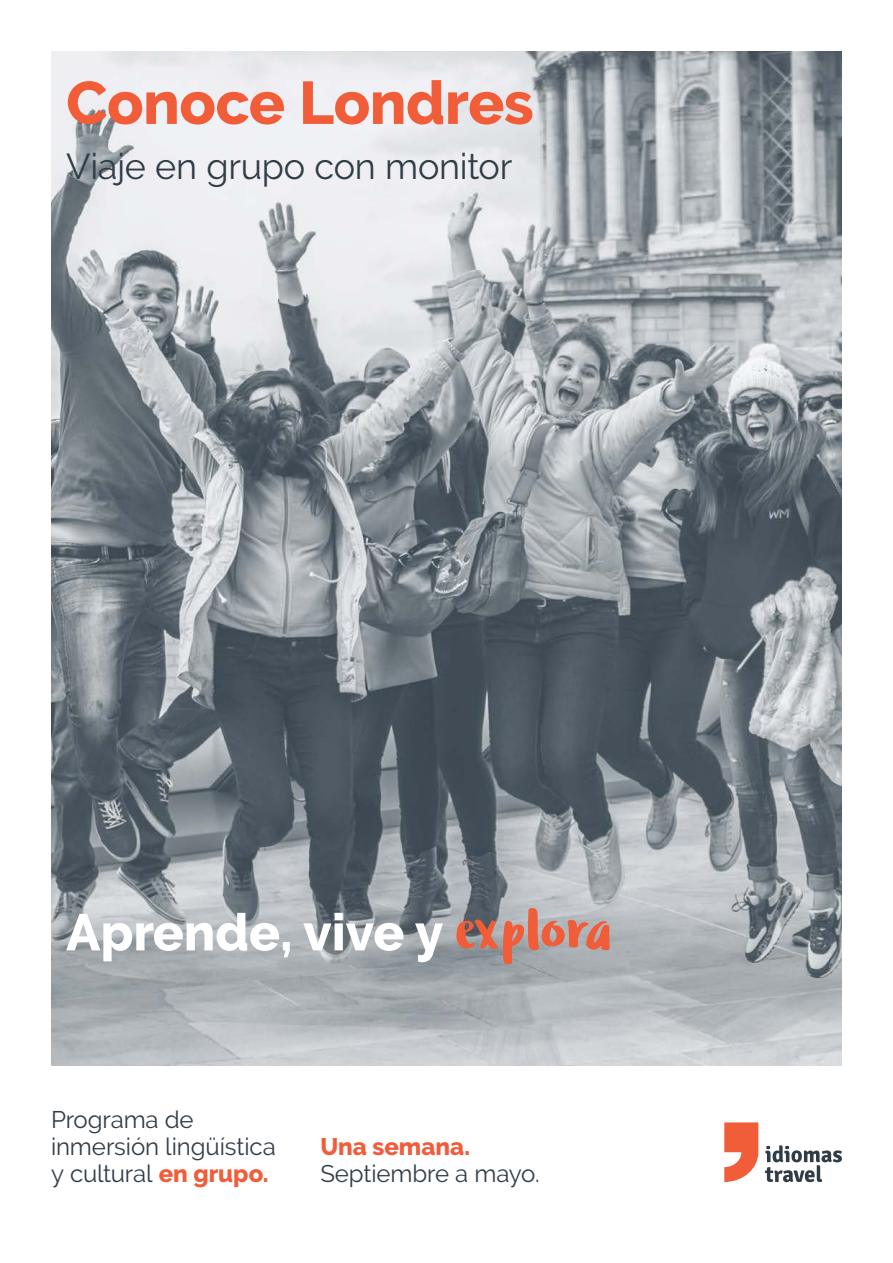
<style>
.page{position:relative;width:893px;height:1263px;background:#fff}
.page>*{position:absolute;margin:0;border:0;box-sizing:border-box;transform-origin:0 0}
.parrafo{font:800 60px "Raleway";letter-spacing:-.01em;color:#f15c39}
.parrafo-2{font:36px "Raleway";letter-spacing:-.005em;color:#303d47}
.parrafo-3{font:24px/27px "Raleway";letter-spacing:-.005em;color:#303d47}
.s1{font-weight:800;color:#f15c39}
</style>
<div class="page">
<img style="left:51px;top:51px;width:791px;height:1014px">
<svg style="left:765px;top:1145px;width:77px;height:37px"></svg>
<svg style="left:724px;top:1122px;width:34px;height:60px"></svg>
<svg style="left:66px;top:913px;width:224px;height:48px"></svg>
<svg style="left:303px;top:913px;width:100px;height:38px"></svg>
<svg style="left:415px;top:923px;width:28px;height:39px"></svg>
<svg style="left:453px;top:908px;width:157px;height:56px;background:#b88f88"></svg>
<p class="parrafo" style="left:66px;top:69px;width:469px">Conoce Londres</p>
<p class="parrafo-2" style="left:66px;top:146px;width:448px">Viaje en grupo con monitor</p>
<p class="parrafo-3" style="left:51px;top:1106px;width:226px">Programa de inmersión lingüística y cultural <span class="s1">en grupo.</span></p>
<p class="parrafo-3" style="left:320px;top:1133px;width:221px"><span class="s1">Una semana.<br></span>Septiembre a mayo.</p>
</div>
